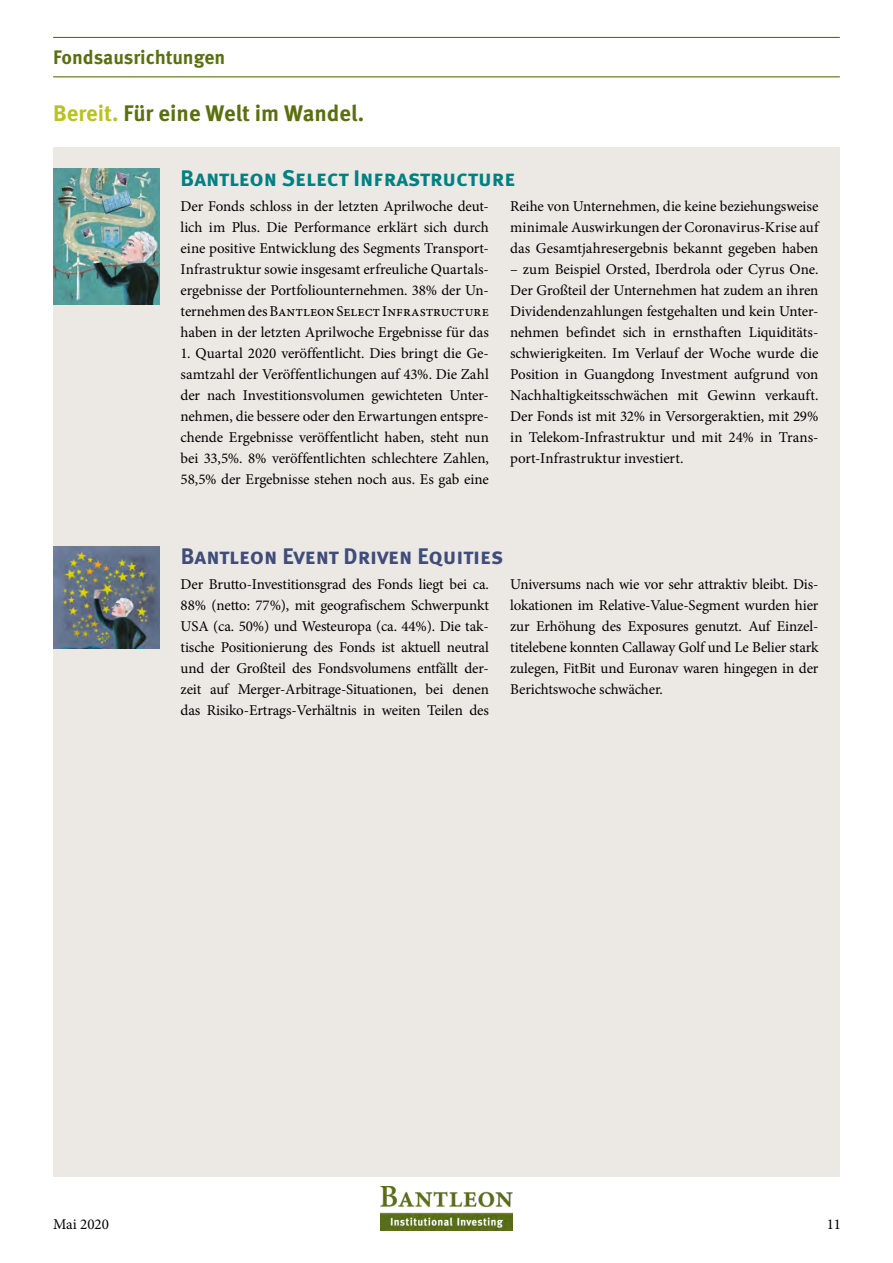
<style>
.page{position:relative;width:893px;height:1263px;background:#fff}
.page>*{position:absolute;margin:0;border:0;box-sizing:border-box;transform-origin:0 0}
.t1{font:700 22.5px "Meta OT";color:#008083}
.t2{font:700 22.5px "Meta OT";color:#5a7010}
.t3{font:700 22.5px "Meta OT";letter-spacing:-.005em;color:#404c7a}
.t4{font:700 19.5px "Meta OT";letter-spacing:-.005em;color:#5a7010}
.t5{font:15px/21px "Minion Pro";letter-spacing:-.01em;color:#000;text-align:justify}
.s1{color:#bac223}
</style>
<div class="page">
<div style="left:53px;top:148px;width:787px;height:1029px;background:#ece9e4"></div>
<hr style="left:53px;top:37px;width:787px;height:1px;background:#5a7010">
<hr style="left:53px;top:76px;width:787px;height:1px;background:#5a7010">
<img style="left:380px;top:1186px;width:133px;height:44px">
<img style="left:53px;top:169px;width:106px;height:136px">
<img style="left:53px;top:547px;width:106px;height:101px">
<h2 class="t4" style="left:53px;top:44px;width:174px">Fondsausrichtungen</h2>
<h1 class="t2" style="left:53px;top:98px;width:313px"><span class="s1">Bereit.</span> Für eine Welt im Wandel.</h1>
<h1 class="t1" style="left:181px;top:164px;width:336px">Bantleon Select Infrastructure</h1>
<p class="t5" style="left:181px;top:195px;width:310px;text-align:left">Der Fonds schloss in der letzten Aprilwoche deut&shy;lich im Plus. Die Performance erklärt sich durch eine positive Entwicklung des Segments Transport-- Infrastruktur sowie insgesamt erfreuliche Quartals&shy;ergebnisse der Portfoliounternehmen. 38% der Un&shy;ternehmen des Bantleon Select Infrastructure haben in der letzten Aprilwoche Ergebnisse für das</p>
<p class="t5" style="left:181px;top:342px;width:310px">1. Quartal 2020 veröffentlicht. Dies bringt die Ge&shy;samtzahl der Veröffentlichungen auf 43%. Die Zahl der nach Investitionsvolumen gewichteten Unter&shy;nehmen, die bessere oder den Erwartungen entspre&shy;chende Ergebnisse veröffentlicht haben, steht nun bei 33,5%. 8% veröffentlichten schlechtere Zahlen, 58,5% der Ergebnisse stehen noch aus. Es gab eine</p>
<p class="t5" style="left:510px;top:195px;width:311px">Reihe von Unternehmen, die keine beziehungsweise minimale Auswirkungen der Coronavirus-Krise auf das Gesamtjahresergebnis bekannt gegeben haben</p>
<p class="t5" style="left:510px;top:258px;width:310px">– zum Beispiel Orsted, Iberdrola oder Cyrus One.<br>Der Großteil der Unternehmen hat zudem an ihren Dividendenzahlungen festgehalten und kein Unter&shy;nehmen befindet sich in ernsthaften Liquiditäts&shy;schwierigkeiten. Im Verlauf der Woche wurde die Position in Guangdong Investment aufgrund von Nachhaltigkeitsschwächen mit Gewinn verkauft.<br>Der Fonds ist mit 32% in Versorgeraktien, mit 29% in Telekom-Infrastruktur und mit 24% in Trans&shy;port-Infrastruktur investiert.</p>
<h1 class="t3" style="left:181px;top:541px;width:324px">Bantleon Event Driven Equities</h1>
<p class="t5" style="left:181px;top:573px;width:310px">Der Brutto-Investitionsgrad des Fonds liegt bei ca.<br>88% (netto: 77%), mit geografischem Schwerpunkt USA (ca. 50%) und Westeuropa (ca. 44%). Die tak&shy;tische Positionierung des Fonds ist aktuell neutral und der Großteil des Fondsvolumens entfällt der&shy;zeit auf Merger-Arbitrage-Situationen, bei denen das Risiko-Ertrags-Verhältnis in weiten Teilen des</p>
<p class="t5" style="left:510px;top:573px;width:310px">Universums nach wie vor sehr attraktiv bleibt. Dis&shy;lokationen im Relative-Value-Segment wurden hier zur Erhöhung des Exposures genutzt. Auf Einzel&shy;titelebene konnten Callaway Golf und Le Belier stark zulegen, FitBit und Euronav waren hingegen in der Berichtswoche schwächer.</p>
<p class="t5" style="left:53px;top:1214px;width:57px">Mai 2020</p>
<p class="t5" style="left:827px;top:1214px;width:16px">11</p>
</div>
